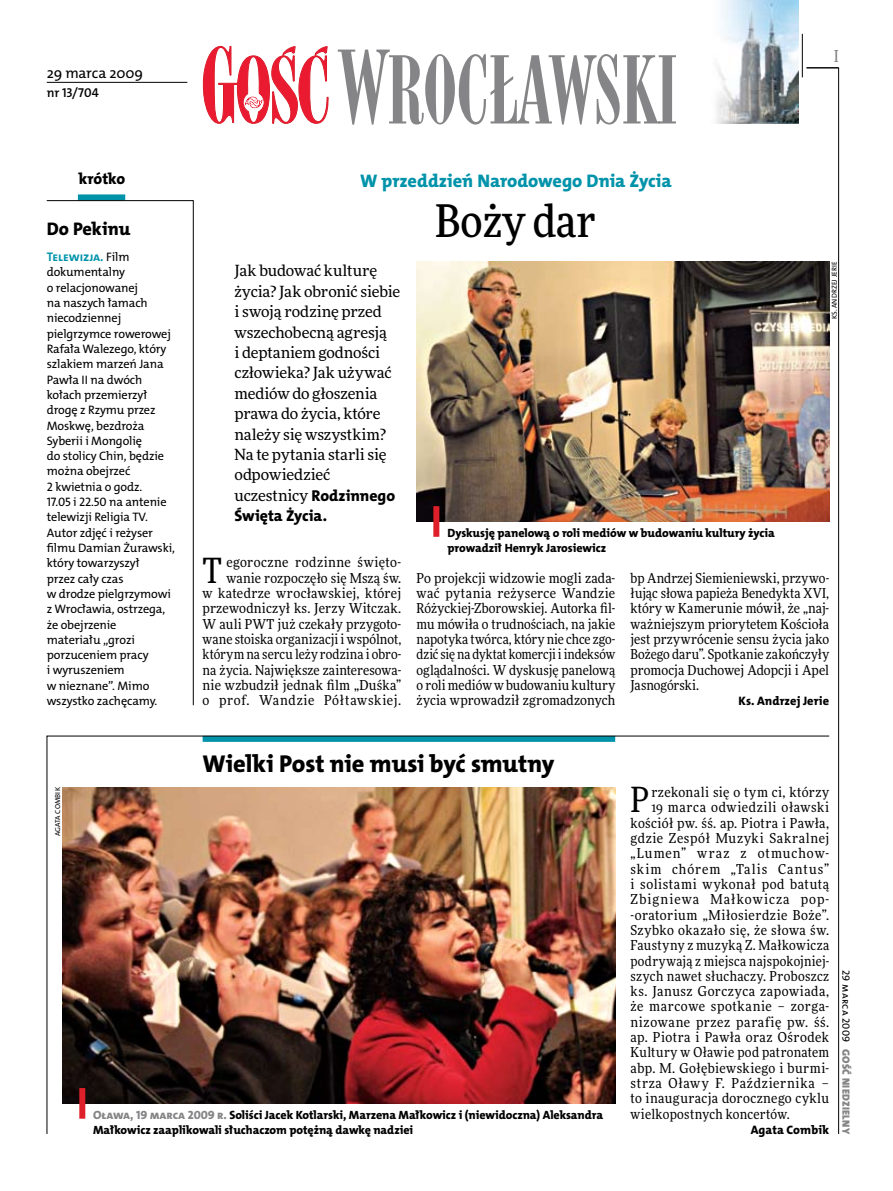
<style>
.page{position:relative;width:893px;height:1191px;background:#fff}
.page>*{position:absolute;margin:0;border:0;box-sizing:border-box;transform-origin:0 0}
.t1{font:500 45px "Freeday Narrow";color:#000}
.t2{font:34.8px "Freeday Narrow News";color:#000}
.t3{font:24.45px "The Mix HP8 Ex Bld";letter-spacing:.005em;color:#000}
.t4{font:18.3px "The Mix HP8 Ex Bld";letter-spacing:.005em;color:#0093aa}
.t5{font:18.3px "The Mix HP8 Ex Bld";letter-spacing:-.005em;color:#000}
.t6{font:500 16.5px "Freeday Narrow";color:#858486;scale:.9 1}
.t7{font:15.75px "The Mix HP8 Ex Bld";letter-spacing:-.005em;color:#000}
.t8{font:15.45px/20.4px "Freeday News";letter-spacing:-.01em;color:#000}
.t9{font:14.85px "The Mix HP5 Plain";color:#000}
.t10{font:13.65px/15.3px "Freeday Narrow News";letter-spacing:.025em;color:#000;text-align:justify}
.t11{font:13.65px "Freeday Narrow News";letter-spacing:.045em;color:#000}
.t12{font:13.65px "Freeday Narrow News";letter-spacing:.07em;color:#000}
.t13{font:13.65px "Freeday Narrow News";letter-spacing:.05em;color:#000}
.t14{font:13.65px "Freeday Narrow News";letter-spacing:.075em;color:#000}
.t15{font:12.9px "The Mix HP6 Se Bld";letter-spacing:-.01em;color:#000}
.t16{font:12.6px "The Mix HP7 Bld";letter-spacing:-.005em;color:#0093aa}
.t17{font:12.3px/15.3px "The Mix HP5 Plain";letter-spacing:-.01em;color:#000}
.t18{font:12.3px "The Mix HP8 Ex Bld";letter-spacing:.005em;color:#000}
.t19{font:12px/15.3px "The Mix HP8 Ex Bld";letter-spacing:-.005em;color:#000}
.t20{font:10.5px "The Mix HP9 Blk";letter-spacing:.025em;color:#858486}
.t21{font:10.5px "The Mix HP5 Plain";letter-spacing:.02em;color:#000}
.t22{font:7.2px "The Mix HP5 Plain";letter-spacing:.025em;color:#000}
.s1{font-family:"The Mix HP5 Plain";font-size:12.3px;color:#000}
.s2{font-family:"The Mix HP8 Ex Bld";font-size:15.75px}
.s3{color:#858486}
</style>
<div class="page">
<hr style="left:838px;top:68px;width:1px;height:1066px;background:#000">
<hr style="left:802px;top:34px;width:1px;height:43px;background:#000">
<svg style="left:203px;top:46px;width:125px;height:78px"></svg>
<svg style="left:338px;top:50px;width:338px;height:75px"></svg>
<svg style="left:47px;top:735px;width:783px;height:399px"></svg>
<hr style="left:806px;top:68px;width:33px;height:1px;background:#000">
<img style="left:716px;top:0;width:82px;height:123px">
<hr style="left:47px;top:82px;width:140px;height:1px;background:#000">
<img style="left:62px;top:787px;width:553px;height:316px">
<div style="left:79px;top:1088px;width:6px;height:30px;background:#df1f2a"></div>
<img style="left:416px;top:261px;width:413px;height:260px">
<div style="left:433px;top:506px;width:6px;height:31px;background:#df1f2a"></div>
<div style="left:78px;top:194px;width:47px;height:6px;background:#0093aa"></div>
<svg style="left:46px;top:200px;width:148px;height:505px"></svg>
<p class="t9" style="left:47px;top:63px;width:98px">29 marca 2009</p>
<p class="t15" style="left:47px;top:85px;width:54px">nr 13/704</p>
<p class="t6" style="left:834px;top:46px;width:6px">I</p>
<p class="t7" style="left:79px;top:168px;width:48px">krótko</p>
<h3 class="t5" style="left:47px;top:217px;width:85px">Do Pekinu</h3>
<p class="t16" style="left:47px;top:249px;width:84px">Telewizja. <span class="s1">Film</span></p>
<p class="t17" style="left:47px;top:265px;width:130px">dokumentalny<br>o relacjonowanej<br>na naszych łamach niecodziennej pielgrzymce rowerowej<br>Rafała Walezego, który szlakiem marzeń Jana<br>Pawła II na dwóch kołach przemierzył drogę z Rzymu przez<br>Moskwę, bezdroża<br>Syberii i Mongolię<br>do stolicy Chin, będzie można obejrzeć<br>2 kwietnia o godz.<br>17.05 i 22.50 na antenie telewizji Religia TV.<br>Autor zdjęć i reżyser filmu Damian Żurawski, który towarzyszył<br>przez cały czas<br>w drodze pielgrzymowi z Wrocławia, ostrzega, że obejrzenie<br>materiału „grozi porzuceniem pracy<br>i wyruszeniem<br>w nieznane”. Mimo wszystko zachęcamy.</p>
<h3 class="t4" style="left:360px;top:169px;width:313px">W przeddzień Narodowego Dnia Życia</h3>
<h1 class="t1" style="left:435px;top:193px;width:163px">Boży dar</h1>
<p class="t8" style="left:234px;top:260px;width:167px">Jak budować kulturę życia? Jak obronić siebie i swoją rodzinę przed wszechobecną agresją<br>i deptaniem godności człowieka? Jak używać mediów do głoszenia prawa do życia, które należy się wszystkim?<br>Na te pytania starli się odpowiedzieć uczestnicy <span class="s2">Rodzinnego</span></p>
<p class="t7" style="left:234px;top:506px;width:94px">Święta Życia.</p>
<p class="t22" style="left:830px;top:319px;width:59px;rotate:-90deg">ks. Andrzej Jerie</p>
<p class="t10" style="left:203px;top:555px;width:200px;text-align:right">egoroczne rodzinne święto&shy;wanie rozpoczęło się Mszą św.<br>w katedrze wrocławskiej, której przewodniczył ks. Jerzy Witczak.<br>W auli PWT już czekały przygoto&shy;wane stoiska organizacji i wspólnot, którym na sercu leży rodzina i obro&shy;na życia. Największe zainteresowa&shy;nie wzbudził jednak film „Duśka” o prof. Wandzie Półtawskiej.</p>
<h2 class="t2" style="left:203px;top:549px;width:21px">T</h2>
<p class="t19" style="left:448px;top:525px;width:329px">Dyskusję panelową o roli mediów w budowaniu kultury życia prowadził Henryk Jarosiewicz</p>
<p class="t10" style="left:417px;top:570px;width:200px">Po projekcji widzowie mogli zada&shy;wać pytania reżyserce Wandzie Różyckiej-Zborowskiej. Autorka fil&shy;mu mówiła o trudnościach, na jakie napotyka twórca, który nie chce zgo&shy;dzić się na dyktat komercji i indeksów oglądalności. W dyskusję panelową o roli mediów w budowaniu kultury życia wprowadził zgromadzonych</p>
<p class="t10" style="left:630px;top:570px;width:200px">bp Andrzej Siemieniewski, przywo&shy;łując słowa papieża Benedykta XVI, który w Kamerunie mówił, że „naj&shy;ważniejszym priorytetem Kościoła jest przywrócenie sensu życia jako Bożego daru”. Spotkanie zakończyły promocja Duchowej Adopcji i Apel Jasnogórski.</p>
<p class="t18" style="left:738px;top:693px;width:92px">Ks. Andrzej Jerie</p>
<h3 class="t3" style="left:203px;top:747px;width:353px">Wielki Post nie musi być smutny</h3>
<p class="t22" style="left:53px;top:836px;width:51px;rotate:-90deg">agata combik</p>
<p class="t19" style="left:93px;top:1107px;width:511px"><span class="s3">Oława, 19 marca 2009 r.</span> Soliści Jacek Kotlarski, Marzena Małkowicz i (niewidoczna) Aleksandra<br>Małkowicz zaaplikowali słuchaczom potężną dawkę nadziei</p>
<h2 class="t2" style="left:630px;top:778px;width:20px">P</h2>
<p class="t10" style="left:651px;top:784px;width:179px">rzekonali się o tym ci, którzy</p>
<p class="t11" style="left:651px;top:799px;width:179px">19 marca odwiedzili oławski</p>
<p class="t10" style="left:630px;top:815px;width:200px">kościół pw. śś. ap. Piotra i Pawła,</p>
<p class="t11" style="left:630px;top:829px;width:200px">gdzie Zespół Muzyki Sakralnej</p>
<p class="t12" style="left:630px;top:845px;width:200px">„Lumen” wraz z otmuchow-</p>
<p class="t12" style="left:630px;top:860px;width:200px">skim chórem „Talis Cantus”</p>
<p class="t10" style="left:630px;top:876px;width:200px">i solistami wykonał pod batutą</p>
<p class="t14" style="left:630px;top:891px;width:200px">Zbigniewa Małkowicza pop-</p>
<p class="t10" style="left:630px;top:907px;width:200px">-oratorium „Miłosierdzie Boże”.</p>
<p class="t10" style="left:630px;top:922px;width:200px">Szybko okazało się, że słowa św.</p>
<p class="t10" style="left:630px;top:937px;width:200px">Faustyny z muzyką Z. Małkowicza</p>
<p class="t10" style="left:630px;top:953px;width:200px">podrywają z miejsca najspokojniej-</p>
<p class="t10" style="left:630px;top:968px;width:200px">szych nawet słuchaczy. Proboszcz</p>
<p class="t10" style="left:630px;top:983px;width:200px">ks. Janusz Gorczyca zapowiada,</p>
<p class="t10" style="left:630px;top:998px;width:200px">że marcowe spotkanie – zorga-</p>
<p class="t10" style="left:630px;top:1014px;width:200px">nizowane przez parafię pw. śś.</p>
<p class="t10" style="left:630px;top:1029px;width:200px">ap. Piotra i Pawła oraz Ośrodek</p>
<p class="t10" style="left:630px;top:1044px;width:200px">Kultury w Oławie pod patronatem</p>
<p class="t10" style="left:630px;top:1060px;width:200px">abp. M. Gołębiewskiego i burmi-</p>
<p class="t13" style="left:630px;top:1074px;width:200px">strza Oławy F. Października –</p>
<p class="t10" style="left:630px;top:1090px;width:200px">to inauguracja dorocznego cyklu</p>
<p class="t10" style="left:630px;top:1106px;width:161px">wielkopostnych koncertów.</p>
<p class="t18" style="left:751px;top:1122px;width:80px">Agata Combik</p>
<p class="t21" style="left:853px;top:970px;width:74px;rotate:90deg">29 marca 2009</p>
<p class="t20" style="left:853px;top:1049px;width:86px;rotate:90deg">Gość Niedzielny</p>
</div>
